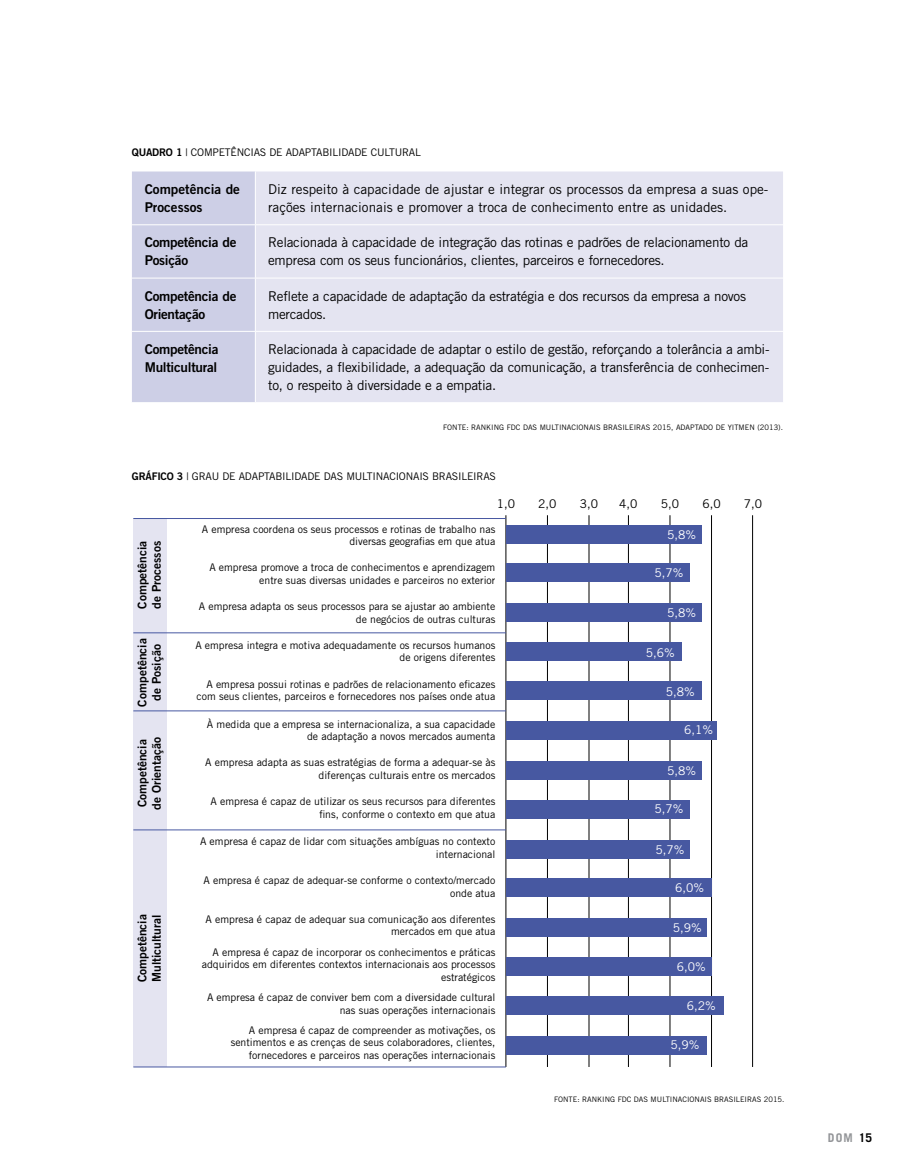
<style>
.page{position:relative;width:915px;height:1170px;background:#fff}
.page>*{position:absolute;margin:0;border:0;box-sizing:border-box;transform-origin:0 0}
.t1{font:13.5px/18px "Trade Gothic LT Std";letter-spacing:-.02em;color:#000}
.t2{font:13.5px/18px "Trade Gothic LT Std";color:#000}
.t3{font:13.5px/18px "Trade Gothic LT Std Bd 2";letter-spacing:-.02em;color:#000}
.t4{font:13.5px/18px "Trade Gothic LT Std Bd 2";color:#000}
.t5{font:12px/14.4px "Trade Gothic LT Std Bd 2";color:#000}
.t6{font:12px "Trade Gothic LT Std";color:#fff}
.t7{font:12px "Trade Gothic LT Std";color:#000}
.t8{font:700 12px "Trade Gothic LT Std";color:#939598}
.t9{font:10.5px/12.6px "Trade Gothic LT Std";color:#000;text-align:right}
.t10{font:10.5px "Trade Gothic LT Std";letter-spacing:-.02em;color:#000}
.t11{font:7.5px "Trade Gothic LT Std";color:#000}
.s1{font-family:"Trade Gothic LT Std Bd 2"}
.s2{color:#000}
</style>
<div class="page">
<div style="left:132px;top:171px;width:123px;height:231px;background:#cdcfe6"></div>
<div style="left:256px;top:171px;width:526px;height:231px;background:#e4e4f1"></div>
<hr style="left:132px;top:224px;width:123px;height:1px;background:#fff">
<hr style="left:255px;top:224px;width:527px;height:1px;background:#fff">
<hr style="left:132px;top:278px;width:123px;height:1px;background:#fff">
<hr style="left:255px;top:278px;width:527px;height:1px;background:#fff">
<hr style="left:132px;top:331px;width:123px;height:1px;background:#fff">
<hr style="left:255px;top:331px;width:527px;height:1px;background:#fff">
<div style="left:133px;top:518px;width:33px;height:548px;background:#e4e4f1"></div>
<hr style="left:752px;top:515px;width:1px;height:551px;background:#000">
<hr style="left:711px;top:515px;width:1px;height:551px;background:#000">
<hr style="left:669px;top:515px;width:1px;height:551px;background:#000">
<hr style="left:628px;top:515px;width:1px;height:551px;background:#000">
<hr style="left:588px;top:515px;width:1px;height:551px;background:#000">
<hr style="left:547px;top:515px;width:1px;height:551px;background:#000">
<hr style="left:505px;top:515px;width:1px;height:551px;background:#000">
<div style="left:505px;top:525px;width:196px;height:19px;background:#4758a1"></div>
<div style="left:505px;top:603px;width:196px;height:19px;background:#4758a1"></div>
<div style="left:505px;top:642px;width:176px;height:19px;background:#4758a1"></div>
<div style="left:505px;top:681px;width:196px;height:19px;background:#4758a1"></div>
<div style="left:505px;top:720px;width:211px;height:19px;background:#4758a1"></div>
<div style="left:505px;top:877px;width:206px;height:19px;background:#4758a1"></div>
<div style="left:505px;top:918px;width:201px;height:19px;background:#4758a1"></div>
<div style="left:505px;top:1035px;width:201px;height:19px;background:#4758a1"></div>
<div style="left:505px;top:996px;width:218px;height:19px;background:#4758a1"></div>
<div style="left:505px;top:956px;width:206px;height:19px;background:#4758a1"></div>
<div style="left:505px;top:761px;width:196px;height:18px;background:#4758a1"></div>
<div style="left:505px;top:563px;width:184px;height:19px;background:#4758a1"></div>
<div style="left:505px;top:799px;width:184px;height:19px;background:#4758a1"></div>
<div style="left:505px;top:840px;width:184px;height:18px;background:#4758a1"></div>
<hr style="left:133px;top:632px;width:372px;height:1px;background:#4758a1">
<hr style="left:133px;top:710px;width:372px;height:1px;background:#4758a1">
<hr style="left:133px;top:829px;width:372px;height:1px;background:#4758a1">
<hr style="left:133px;top:1066px;width:372px;height:1px;background:#4758a1">
<hr style="left:133px;top:518px;width:372px;height:1px;background:#4758a1">
<p class="t10" style="left:132px;top:146px;width:290px"><span class="s1">QUADRO 1</span> | COMPETÊNCIAS DE ADAPTABILIDADE CULTURAL</p>
<p class="t4" style="left:145px;top:180px;width:97px">Competência de<br>Processos</p>
<p class="t2" style="left:268px;top:180px;width:501px">Diz respeito à capacidade de ajustar e integrar os processos da empresa a suas ope&shy;rações internacionais e promover a troca de conhecimento entre as unidades.</p>
<p class="t3" style="left:145px;top:233px;width:93px">Competência de<br>Posição</p>
<p class="t1" style="left:268px;top:233px;width:481px">Relacionada à capacidade de integração das rotinas e padrões de relacionamento da empresa com os seus funcionários, clientes, parceiros e fornecedores.</p>
<p class="t3" style="left:145px;top:286px;width:93px">Competência de<br>Orientação</p>
<p class="t1" style="left:268px;top:286px;width:479px">Reflete a capacidade de adaptação da estratégia e dos recursos da empresa a novos mercados.</p>
<p class="t3" style="left:145px;top:340px;width:75px">Competência<br>Multicultural</p>
<p class="t1" style="left:268px;top:340px;width:503px;text-align:justify">Relacionada à capacidade de adaptar o estilo de gestão, reforçando a tolerância a ambi&shy;guidades, a flexibilidade, a adequação da comunicação, a transferência de conhecimen&shy;to, o respeito à diversidade e a empatia.</p>
<p class="t11" style="left:443px;top:423px;width:341px">FONTE: RANKING FDC DAS MULTINACIONAIS BRASILEIRAS 2015, ADAPTADO DE YITMEN (2013).</p>
<p class="t10" style="left:132px;top:470px;width:365px"><span class="s1">GRÁFICO 3</span> | GRAU DE ADAPTABILIDADE DAS MULTINACIONAIS BRASILEIRAS</p>
<p class="t5" style="left:135px;top:608px;width:70px;rotate:-90deg">Competência de Processos</p>
<p class="t5" style="left:135px;top:706px;width:70px;text-align:center;rotate:-90deg">Competência de Posição</p>
<p class="t5" style="left:135px;top:809px;width:74px;rotate:-90deg">Competência de Orientação</p>
<p class="t5" style="left:135px;top:982px;width:70px;rotate:-90deg">Competência<br>Multicultural</p>
<p class="t7" style="left:496px;top:496px;width:20px">1,0</p>
<p class="t7" style="left:538px;top:496px;width:20px">2,0</p>
<p class="t7" style="left:579px;top:496px;width:20px">3,0</p>
<p class="t7" style="left:619px;top:496px;width:20px">4,0</p>
<p class="t7" style="left:660px;top:496px;width:20px">5,0</p>
<p class="t7" style="left:702px;top:496px;width:20px">6,0</p>
<p class="t7" style="left:743px;top:496px;width:20px">7,0</p>
<p class="t6" style="left:666px;top:527px;width:30px">5,8%</p>
<p class="t9" style="left:202px;top:522px;width:295px">A empresa coordena os seus processos e rotinas de trabalho nas diversas geografias em que atua</p>
<p class="t9" style="left:209px;top:561px;width:287px">A empresa promove a troca de conhecimentos e aprendizagem entre suas diversas unidades e parceiros no exterior</p>
<p class="t9" style="left:199px;top:600px;width:298px">A empresa adapta os seus processos para se ajustar ao ambiente de negócios de outras culturas</p>
<p class="t9" style="left:195px;top:638px;width:301px">A empresa integra e motiva adequadamente os recursos humanos de origens diferentes</p>
<p class="t9" style="left:196px;top:677px;width:300px">A empresa possui rotinas e padrões de relacionamento eficazes com seus clientes, parceiros e fornecedores nos países onde atua</p>
<p class="t9" style="left:207px;top:717px;width:290px">À medida que a empresa se internacionaliza, a sua capacidade de adaptação a novos mercados aumenta</p>
<p class="t9" style="left:205px;top:756px;width:291px">A empresa adapta as suas estratégias de forma a adequar-se às diferenças culturais entre os mercados</p>
<p class="t9" style="left:210px;top:794px;width:286px">A empresa é capaz de utilizar os seus recursos para diferentes fins, conforme o contexto em que atua</p>
<p class="t9" style="left:200px;top:835px;width:297px">A empresa é capaz de lidar com situações ambíguas no contexto internacional</p>
<p class="t9" style="left:203px;top:873px;width:293px">A empresa é capaz de adequar-se conforme o contexto/mercado onde atua</p>
<p class="t9" style="left:205px;top:912px;width:291px">A empresa é capaz de adequar sua comunicação aos diferentes mercados em que atua</p>
<p class="t9" style="left:202px;top:945px;width:295px">A empresa é capaz de incorporar os conhecimentos e práticas adquiridos em diferentes contextos internacionais aos processos estratégicos</p>
<p class="t9" style="left:207px;top:990px;width:290px">A empresa é capaz de conviver bem com a diversidade cultural nas suas operações internacionais</p>
<p class="t9" style="left:230px;top:1023px;width:266px">A empresa é capaz de compreender as motivações, os sentimentos e as crenças de seus colaboradores, clientes, fornecedores e parceiros nas operações internacionais</p>
<p class="t6" style="left:654px;top:565px;width:30px">5,7%</p>
<p class="t6" style="left:666px;top:606px;width:30px">5,8%</p>
<p class="t6" style="left:645px;top:645px;width:30px">5,6%</p>
<p class="t6" style="left:665px;top:684px;width:30px">5,8%</p>
<p class="t6" style="left:684px;top:722px;width:30px">6,1%</p>
<p class="t6" style="left:666px;top:763px;width:30px">5,8%</p>
<p class="t6" style="left:654px;top:801px;width:30px">5,7%</p>
<p class="t6" style="left:655px;top:842px;width:30px">5,7%</p>
<p class="t6" style="left:675px;top:880px;width:30px">6,0%</p>
<p class="t6" style="left:672px;top:920px;width:30px">5,9%</p>
<p class="t6" style="left:676px;top:959px;width:30px">6,0%</p>
<p class="t6" style="left:686px;top:998px;width:30px">6,2%</p>
<p class="t6" style="left:670px;top:1037px;width:30px">5,9%</p>
<p class="t11" style="left:554px;top:1094px;width:232px">FONTE: RANKING FDC DAS MULTINACIONAIS BRASILEIRAS 2015.</p>
<p class="t8" style="left:827px;top:1130px;width:46px">DOM <span class="s2">15</span></p>
</div>
